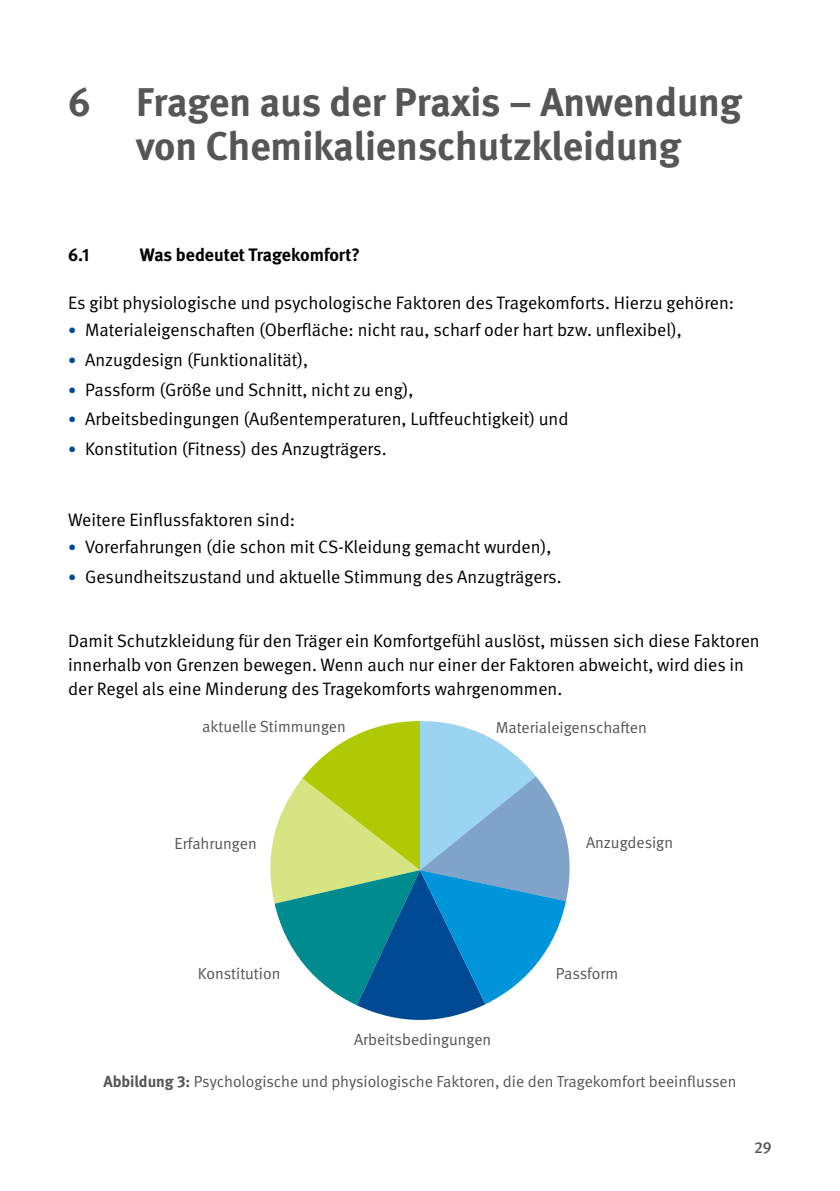
<style>
.page{position:relative;width:840px;height:1191px;background:#fff}
.page>*{position:absolute;margin:0;border:0;box-sizing:border-box;transform-origin:0 0}
.t1{font:700 40px/44px "DGUV Meta";color:#565656;text-align:center}
.t2{font:18px/24.2px "DGUV Meta";color:#000}
.t3{font:700 18px "DGUV Meta";color:#000}
.t4{font:16px "DGUV Meta";color:#565656}
.t5{font:500 16px "DGUV Meta";color:#565656}
.s1{font-size:16px;color:#004993}
.s2{font-weight:700}
</style>
<div class="page">
<svg style="left:270px;top:721px;width:299px;height:299px"></svg>
<h1 class="t1" style="left:68px;top:82px;width:675px">6 Fragen aus der Praxis – Anwendung von Chemikalienschutzkleidung</h1>
<p class="t3" style="left:68px;top:244px;width:23px">6.1</p>
<p class="t3" style="left:140px;top:244px;width:222px">Was bedeutet Tragekomfort?</p>
<p class="t2" style="left:68px;top:291px;width:667px">Es gibt physiologische und psychologische Faktoren des Tragekomforts. Hierzu gehören:</p>
<p class="t2" style="left:68px;top:318px;width:615px"><span class="s1">•</span> Materialeigenschaften (Oberfläche: nicht rau, scharf oder hart bzw. unflexibel),</p>
<p class="t2" style="left:68px;top:348px;width:241px"><span class="s1">•</span> Anzugdesign (Funktionalität),</p>
<p class="t2" style="left:68px;top:378px;width:347px"><span class="s1">•</span> Passform (Größe und Schnitt, nicht zu eng),</p>
<p class="t2" style="left:68px;top:407px;width:501px"><span class="s1">•</span> Arbeitsbedingungen (Außentemperaturen, Luftfeuchtigkeit) und</p>
<p class="t2" style="left:68px;top:437px;width:320px"><span class="s1">•</span> Konstitution (Fitness) des Anzugträgers.</p>
<p class="t2" style="left:68px;top:508px;width:228px">Weitere Einflussfaktoren sind:</p>
<p class="t2" style="left:68px;top:535px;width:484px"><span class="s1">•</span> Vorerfahrungen (die schon mit CS-Kleidung gemacht wurden),</p>
<p class="t2" style="left:68px;top:565px;width:495px"><span class="s1">•</span> Gesundheitszustand und aktuelle Stimmung des Anzugträgers.</p>
<p class="t2" style="left:68px;top:628px;width:692px">Damit Schutzkleidung für den Träger ein Komfortgefühl auslöst, müssen sich diese Faktoren innerhalb von Grenzen bewegen. Wenn auch nur einer der Faktoren abweicht, wird dies in der Regel als eine Minderung des Tragekomforts wahrgenommen.</p>
<p class="t4" style="left:202px;top:717px;width:145px">aktuelle Stimmungen</p>
<p class="t4" style="left:174px;top:833px;width:84px">Erfahrungen</p>
<p class="t4" style="left:495px;top:718px;width:153px">Materialeigenschaften</p>
<p class="t4" style="left:585px;top:833px;width:89px">Anzugdesign</p>
<p class="t4" style="left:198px;top:964px;width:84px">Konstitution</p>
<p class="t4" style="left:555px;top:964px;width:64px">Passform</p>
<p class="t4" style="left:354px;top:1030px;width:139px">Arbeitsbedingungen</p>
<p class="t4" style="left:103px;top:1072px;width:634px"><span class="s2">Abbildung 3:</span> Psychologische und physiologische Faktoren, die den Tragekomfort beeinflussen</p>
<p class="t5" style="left:753px;top:1137px;width:19px">29</p>
</div>
